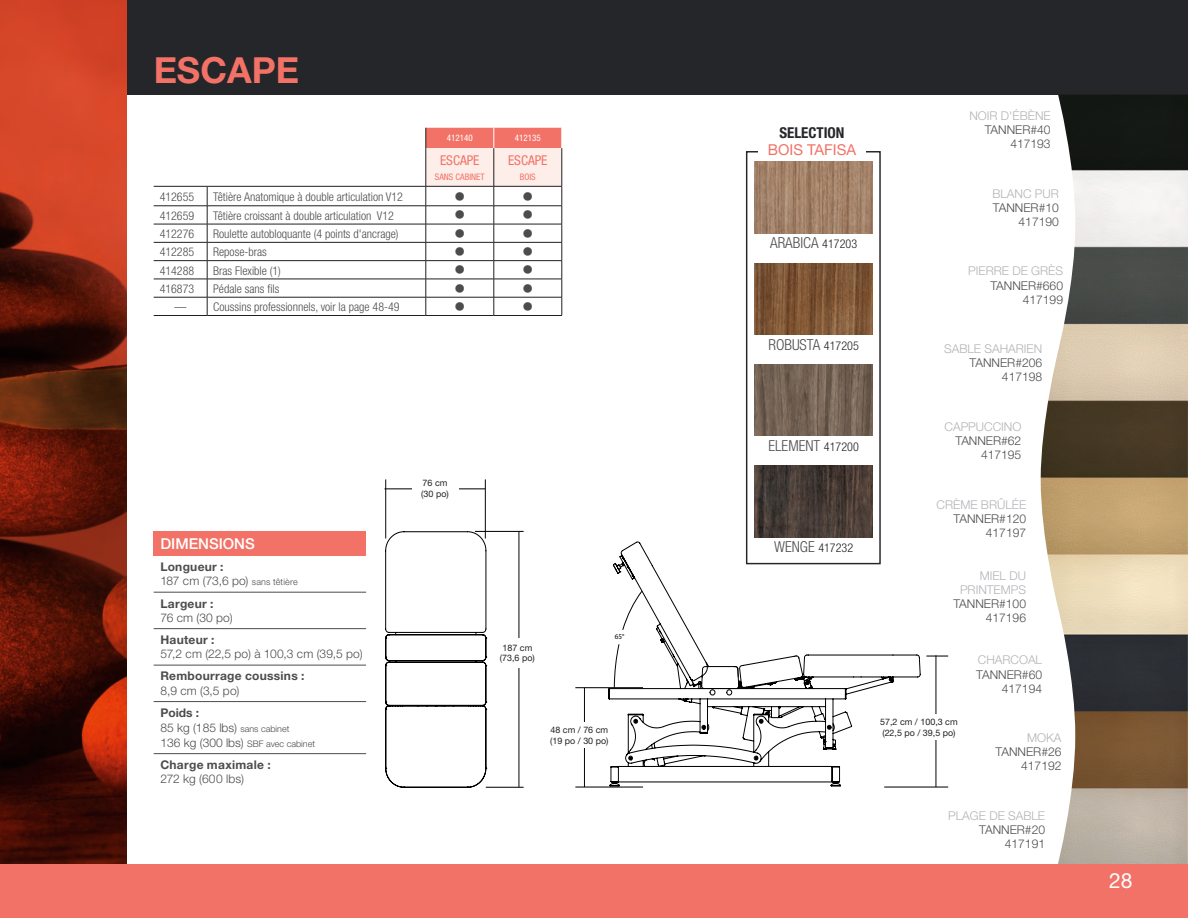
<style>
.page{position:relative;width:1188px;height:918px;background:#fff}
.page>*{position:absolute;margin:0;border:0;box-sizing:border-box;transform-origin:0 0}
.t1{font:700 36px "Helvetica Neue LT Std";color:#f27267}
.t2{font:300 condensed 24px "Helvetica Neue LT Std";color:#4b4c4d}
.t3{font:21px "Helvetica Neue LT Std";color:#fff}
.t4{font:300 condensed 15.15px "Helvetica Neue LT Std";color:#4b4c4d}
.t5{font:500 15px "Helvetica Neue LT Std";color:#fff}
.t6{font:15px "Helvetica Neue LT Std";color:#f27267}
.t7{font:700 condensed 15px "Helvetica Neue LT Std";color:#252629}
.t8{font:condensed 13.5px "Helvetica Neue LT Std";color:#f27267}
.t9{font:300 12.15px/14.1px "Helvetica Neue LT Std";color:#4b4c4d;text-align:right}
.t10{font:300 12.15px/14.1px "Helvetica Neue LT Std";color:#b2b3b7;text-align:right}
.t11{font:300 condensed 12.15px "Helvetica Neue LT Std";color:#231f20}
.t12{font:300 condensed 12px "Helvetica Neue LT Std";color:#4b4c4d}
.t13{font:300 12px/14.4px "Helvetica Neue LT Std";letter-spacing:.01em;color:#4b4c4d}
.t14{font:700 12px "Helvetica Neue LT Std";letter-spacing:.025em;color:#4b4c4d}
.t15{font:9px/10.8px "Helvetica Neue LT Std";color:#231f20}
.t16{font:300 9px "Helvetica Neue LT Std";color:#4b4c4d}
.t17{font:condensed 9px "Helvetica Neue LT Std";color:#f27267}
.t18{font:condensed 9px "Helvetica Neue LT Std";color:#fff}
.t19{font:7.35px "Myriad Pro";color:#000;scale:.96 1}
.s1{font-size:12.15px;color:#231f20}
.s2{font-weight:700}
.s3{font-size:9px}
.s4{font-size:12px}
.s5{font-size:15.15px;color:#4b4c4d}
</style>
<div class="page">
<div style="left:0;top:0;width:1188px;height:95px;background:#252629"></div>
<svg style="left:0;top:0;width:127px;height:864px;background:#721"></svg>
<hr style="left:575px;top:687px;width:68px;height:1px;background:#000">
<hr style="left:575px;top:787px;width:68px;height:1px;background:#000">
<hr style="left:584px;top:688px;width:1px;height:99px;background:#000">
<svg style="left:926px;top:656px;width:22px;height:1px"></svg>
<hr style="left:884px;top:787px;width:64px;height:1px;background:#000">
<hr style="left:936px;top:655px;width:1px;height:132px;background:#000">
<hr style="left:475px;top:531px;width:49px;height:1px;background:#000">
<hr style="left:486px;top:787px;width:38px;height:1px;background:#000">
<hr style="left:485px;top:479px;width:1px;height:59px;background:#000">
<hr style="left:385px;top:479px;width:1px;height:59px;background:#000">
<hr style="left:519px;top:531px;width:1px;height:256px;background:#000">
<hr style="left:385px;top:489px;width:100px;height:1px;background:#000">
<svg style="left:608px;top:541px;width:313px;height:245px"></svg>
<svg style="left:385px;top:531px;width:101px;height:257px"></svg>
<div style="left:494px;top:638px;width:46px;height:30px;background:#fff"></div>
<div style="left:412px;top:474px;width:46px;height:29px;background:#fff"></div>
<div style="left:541px;top:722px;width:77px;height:26px;background:#fff"></div>
<div style="left:875px;top:714px;width:88px;height:26px;background:#fff"></div>
<img style="left:1041px;top:95px;width:147px;height:769px">
<div style="left:0;top:864px;width:1188px;height:54px;background:#f27267"></div>
<hr style="left:154px;top:315px;width:53px;height:1px;background:#231f20">
<hr style="left:207px;top:315px;width:219px;height:1px;background:#231f20">
<hr style="left:154px;top:279px;width:53px;height:1px;background:#231f20">
<hr style="left:207px;top:279px;width:219px;height:1px;background:#231f20">
<hr style="left:154px;top:186px;width:53px;height:1px;background:#231f20">
<hr style="left:207px;top:186px;width:219px;height:1px;background:#231f20">
<hr style="left:154px;top:206px;width:53px;height:1px;background:#231f20">
<hr style="left:207px;top:206px;width:219px;height:1px;background:#231f20">
<hr style="left:154px;top:224px;width:53px;height:1px;background:#231f20">
<hr style="left:207px;top:224px;width:219px;height:1px;background:#231f20">
<hr style="left:154px;top:242px;width:53px;height:1px;background:#231f20">
<hr style="left:207px;top:242px;width:219px;height:1px;background:#231f20">
<hr style="left:154px;top:260px;width:53px;height:1px;background:#231f20">
<hr style="left:207px;top:260px;width:219px;height:1px;background:#231f20">
<svg style="left:207px;top:187px;width:1px;height:128px"></svg>
<hr style="left:426px;top:315px;width:68px;height:1px;background:#231f20">
<hr style="left:494px;top:315px;width:68px;height:1px;background:#231f20">
<svg style="left:426px;top:128px;width:137px;height:187px"></svg>
<hr style="left:154px;top:297px;width:53px;height:1px;background:#231f20">
<hr style="left:207px;top:297px;width:219px;height:1px;background:#231f20">
<div style="left:154px;top:532px;width:212px;height:24px;background:#f27267"></div>
<hr style="left:154px;top:592px;width:212px;height:1px;background:#4b4c4d">
<hr style="left:154px;top:628px;width:212px;height:1px;background:#4b4c4d">
<hr style="left:154px;top:665px;width:212px;height:1px;background:#4b4c4d">
<hr style="left:154px;top:701px;width:212px;height:1px;background:#4b4c4d">
<hr style="left:154px;top:753px;width:212px;height:1px;background:#4b4c4d">
<div style="left:746px;top:151px;width:135px;height:413px;background:#fff;border:1px solid #252629"></div>
<div style="left:758px;top:128px;width:108px;height:42px;background:#fff"></div>
<img style="left:755px;top:162px;width:118px;height:71px">
<img style="left:755px;top:263px;width:118px;height:72px">
<img style="left:755px;top:364px;width:118px;height:72px">
<img style="left:755px;top:466px;width:118px;height:71px">
<h1 class="t1" style="left:154px;top:48px;width:147px">ESCAPE</h1>
<p class="t18" style="left:447px;top:133px;width:27px">412140</p>
<p class="t18" style="left:515px;top:133px;width:27px">412135</p>
<p class="t8" style="left:440px;top:152px;width:41px">ESCAPE</p>
<p class="t17" style="left:435px;top:171px;width:51px">SANS CABINET</p>
<p class="t8" style="left:508px;top:152px;width:41px">ESCAPE</p>
<p class="t17" style="left:520px;top:171px;width:18px">BOIS</p>
<p class="t12" style="left:160px;top:190px;width:36px">412655</p>
<p class="t12" style="left:213px;top:190px;width:191px">Têtière Anatomique à double articulation V12</p>
<h2 class="t2" style="left:454px;top:182px;width:81px">• •</h2>
<p class="t12" style="left:160px;top:209px;width:36px">412659</p>
<p class="t12" style="left:213px;top:209px;width:182px">Têtière croissant à double articulation V12</p>
<h2 class="t2" style="left:454px;top:201px;width:81px">• •</h2>
<p class="t12" style="left:160px;top:227px;width:36px">412276</p>
<p class="t12" style="left:213px;top:227px;width:187px">Roulette autobloquante (4 points d'ancrage)</p>
<h2 class="t2" style="left:454px;top:220px;width:81px">• •</h2>
<p class="t12" style="left:160px;top:245px;width:36px">412285</p>
<p class="t12" style="left:213px;top:245px;width:55px">Repose-bras</p>
<h2 class="t2" style="left:454px;top:238px;width:81px">• •</h2>
<p class="t12" style="left:160px;top:263px;width:36px">414288</p>
<p class="t12" style="left:213px;top:263px;width:69px">Bras Flexible (1)</p>
<h2 class="t2" style="left:454px;top:256px;width:81px">• •</h2>
<p class="t12" style="left:160px;top:282px;width:36px">416873</p>
<p class="t12" style="left:213px;top:282px;width:68px">Pédale sans fils</p>
<h2 class="t2" style="left:454px;top:274px;width:81px">• •</h2>
<p class="t12" style="left:174px;top:300px;width:227px">— Coussins professionnels, voir la page 48-49</p>
<h2 class="t2" style="left:454px;top:293px;width:81px">• •</h2>
<p class="t7" style="left:779px;top:124px;width:67px">SELECTION</p>
<p class="t6" style="left:768px;top:141px;width:90px">BOIS TAFISA</p>
<p class="t4" style="left:770px;top:234px;width:89px">ARABICA <span class="s1">417203</span></p>
<p class="t4" style="left:768px;top:336px;width:92px">ROBUSTA <span class="s1">417205</span></p>
<p class="t10" style="left:969px;top:108px;width:83px">NOIR D'ÉBÈNE</p>
<p class="t9" style="left:985px;top:122px;width:67px">TANNER#40<br>417193</p>
<p class="t10" style="left:992px;top:186px;width:68px">BLANC PUR</p>
<p class="t9" style="left:993px;top:200px;width:67px">TANNER#10<br>417190</p>
<p class="t10" style="left:968px;top:264px;width:96px">PIERRE DE GRÈS</p>
<p class="t9" style="left:990px;top:278px;width:74px">TANNER#660<br>417199</p>
<p class="t10" style="left:944px;top:342px;width:100px">SABLE SAHARIEN</p>
<p class="t9" style="left:970px;top:356px;width:74px">TANNER#206<br>417198</p>
<p class="t5" style="left:160px;top:535px;width:96px">DIMENSIONS</p>
<p class="t13" style="left:160px;top:559px;width:139px"><span class="s2">Longueur :<br></span>187 cm (73,6 po) <span class="s3">sans têtière</span></p>
<p class="t14" style="left:160px;top:596px;width:55px">Largeur :</p>
<p class="t13" style="left:160px;top:610px;width:74px">76 cm (30 po)</p>
<p class="t14" style="left:160px;top:632px;width:56px">Hauteur :</p>
<p class="t13" style="left:160px;top:647px;width:204px">57,2 cm (22,5 po) à 100,3 cm (39,5 po)</p>
<p class="t14" style="left:160px;top:669px;width:146px">Rembourrage coussins :</p>
<p class="t13" style="left:160px;top:683px;width:81px">8,9 cm (3,5 po)</p>
<p class="t13" style="left:160px;top:705px;width:131px;line-height:15px"><span class="s2">Poids :<br></span>85 kg (185 lbs) <span class="s3">sans cabinet</span></p>
<p class="t16" style="left:160px;top:738px;width:156px"><span class="s4">136 kg (300 lbs)</span> SBF avec cabinet</p>
<p class="t14" style="left:160px;top:757px;width:112px">Charge maximale :</p>
<p class="t13" style="left:160px;top:772px;width:85px">272 kg (600 lbs)</p>
<p class="t15" style="left:421px;top:478px;width:29px">76 cm (30 po)</p>
<p class="t15" style="left:500px;top:642px;width:36px">187 cm (73,6 po)</p>
<p class="t19" style="left:615px;top:633px;width:11px">65°</p>
<p class="t4" style="left:768px;top:437px;width:92px">ELEMENT <span class="s1">417200</span></p>
<p class="t11" style="left:774px;top:541px;width:81px"><span class="s5">WENGE</span> 417232</p>
<p class="t10" style="left:945px;top:419px;width:78px">CAPPUCCINO</p>
<p class="t9" style="left:955px;top:434px;width:67px">TANNER#62<br>417195</p>
<p class="t10" style="left:937px;top:497px;width:91px">CRÈME BRÛLÉE</p>
<p class="t9" style="left:954px;top:511px;width:74px">TANNER#120<br>417197</p>
<p class="t10" style="left:960px;top:568px;width:68px">MIEL DU<br>PRINTEMPS</p>
<p class="t9" style="left:953px;top:596px;width:74px">TANNER#100<br>417196</p>
<p class="t10" style="left:978px;top:653px;width:66px">CHARCOAL</p>
<p class="t9" style="left:976px;top:667px;width:67px">TANNER#60<br>417194</p>
<p class="t15" style="left:550px;top:724px;width:60px">48 cm / 76 cm (19 po / 30 po)</p>
<p class="t15" style="left:880px;top:716px;width:79px">57,2 cm / 100,3 cm (22,5 po / 39,5 po)</p>
<p class="t10" style="left:1027px;top:731px;width:36px">MOKA</p>
<p class="t9" style="left:996px;top:745px;width:67px">TANNER#26<br>417192</p>
<p class="t10" style="left:948px;top:808px;width:98px">PLAGE DE SABLE</p>
<p class="t9" style="left:979px;top:823px;width:67px">TANNER#20<br>417191</p>
<h3 class="t3" style="left:1109px;top:868px;width:25px">28</h3>
</div>
